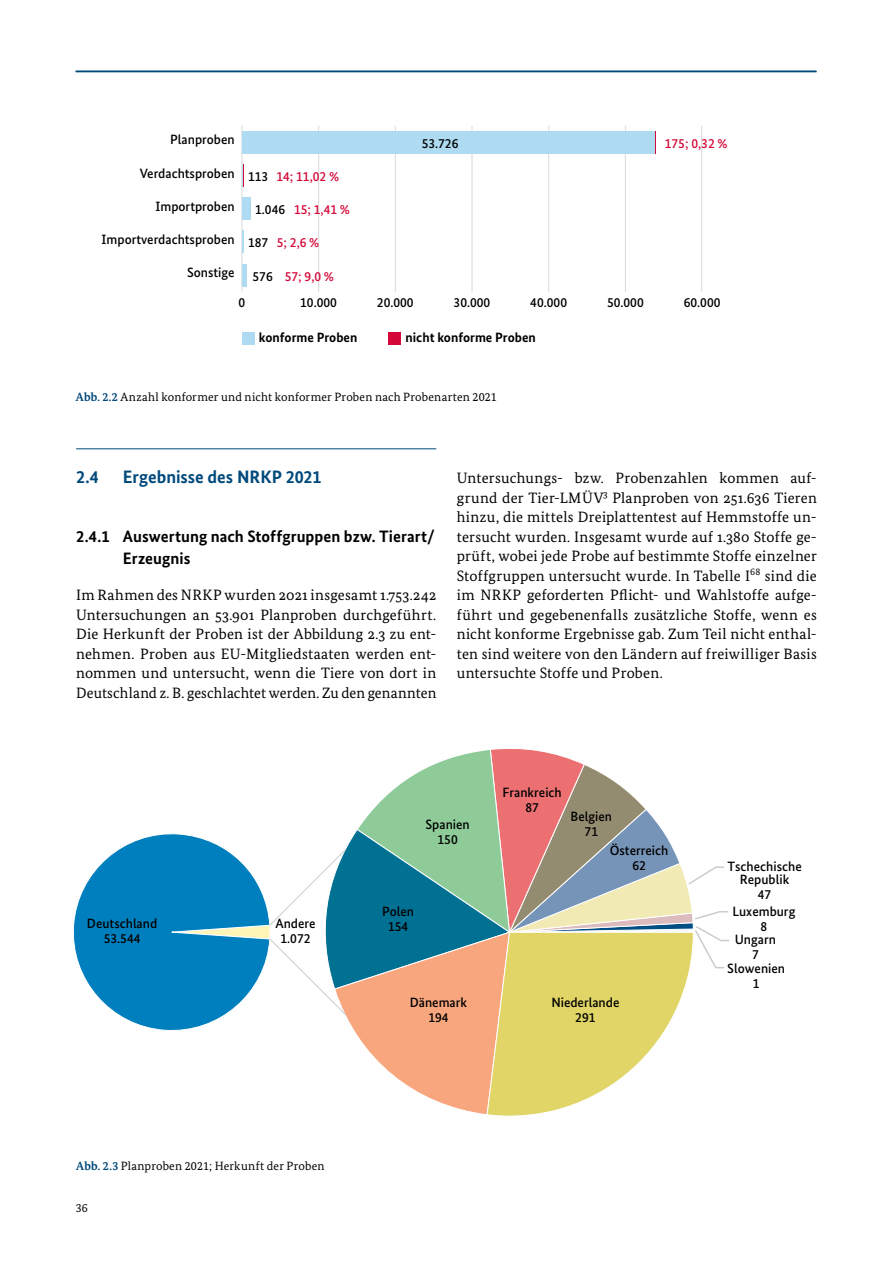
<style>
.page{position:relative;width:893px;height:1263px;background:#fff}
.page>*{position:absolute;margin:0;border:0;box-sizing:border-box;transform-origin:0 0}
.t1{font:700 18px "Bundes Sans";color:#00497b}
.t2{font:700 16.5px/22.5px "Bundes Sans";color:#000}
.t3{font:15px/19.5px "Bundes Serif";letter-spacing:.01em;color:#000;text-align:justify}
.t4{font:500 13.5px/15px "Bundes Sans";color:#000;text-align:center}
.t5{font:500 13.5px "Bundes Sans";color:#d40939}
.t6{font:700 13.5px "Bundes Sans";color:#000}
.t7{font:12px "Bundes Serif";letter-spacing:.015em;color:#000}
.s1{font-weight:700;color:#00497b}
</style>
<div class="page">
<hr style="left:76px;top:71px;width:740px;height:1px;background:#00497b">
<hr style="left:76px;top:449px;width:360px;height:1px;background:#00497b">
<svg style="left:73px;top:749px;width:657px;height:367px"></svg>
<div style="left:388px;top:332px;width:13px;height:12px;background:#d40939"></div>
<div style="left:242px;top:332px;width:13px;height:12px;background:#aedbf1"></div>
<hr style="left:318px;top:126px;width:1px;height:166px;background:#d9d9d9">
<hr style="left:395px;top:126px;width:1px;height:166px;background:#d9d9d9">
<hr style="left:472px;top:126px;width:1px;height:166px;background:#d9d9d9">
<hr style="left:548px;top:126px;width:1px;height:166px;background:#d9d9d9">
<hr style="left:625px;top:126px;width:1px;height:166px;background:#d9d9d9">
<hr style="left:701px;top:126px;width:1px;height:166px;background:#d9d9d9">
<hr style="left:242px;top:126px;width:1px;height:166px;background:#d9d9d9">
<hr style="left:654px;top:131px;width:2px;height:22px;background:#d40939">
<svg style="left:250px;top:198px;width:1px;height:22px"></svg>
<div style="left:242px;top:131px;width:412px;height:22px;background:#aedbf1"></div>
<svg style="left:242px;top:165px;width:2px;height:22px"></svg>
<div style="left:242px;top:198px;width:8px;height:22px;background:#aedbf1"></div>
<hr style="left:242px;top:231px;width:2px;height:22px;background:#aedbf1">
<div style="left:242px;top:264px;width:5px;height:22px;background:#aedbf1"></div>
<p class="t4" style="left:170px;top:132px;width:66px">Planproben</p>
<p class="t4" style="left:140px;top:165px;width:96px">Verdachtsproben</p>
<p class="t4" style="left:156px;top:198px;width:81px">Importproben</p>
<p class="t4" style="left:102px;top:232px;width:135px">Importverdachtsproben</p>
<p class="t4" style="left:187px;top:265px;width:49px">Sonstige</p>
<p class="t5" style="left:276px;top:168px;width:64px">14; 11,02 %</p>
<p class="t5" style="left:294px;top:201px;width:58px">15; 1,41 %</p>
<p class="t5" style="left:277px;top:235px;width:44px">5; 2,6 %</p>
<p class="t5" style="left:285px;top:268px;width:51px">57; 9,0 %</p>
<p class="t4" style="left:248px;top:169px;width:22px">113</p>
<p class="t4" style="left:255px;top:202px;width:32px">1.046</p>
<p class="t4" style="left:248px;top:235px;width:22px">187</p>
<p class="t4" style="left:253px;top:268px;width:22px">576</p>
<p class="t4" style="left:422px;top:136px;width:38px">53.726</p>
<p class="t5" style="left:665px;top:135px;width:64px">175; 0,32 %</p>
<p class="t4" style="left:239px;top:295px;width:8px">0</p>
<p class="t4" style="left:300px;top:295px;width:38px">10.000</p>
<p class="t4" style="left:377px;top:295px;width:38px">20.000</p>
<p class="t4" style="left:454px;top:295px;width:38px">30.000</p>
<p class="t4" style="left:530px;top:295px;width:38px">40.000</p>
<p class="t4" style="left:607px;top:295px;width:38px">50.000</p>
<p class="t4" style="left:684px;top:295px;width:38px">60.000</p>
<p class="t6" style="left:259px;top:329px;width:100px">konforme Proben</p>
<p class="t6" style="left:405px;top:329px;width:132px">nicht konforme Proben</p>
<p class="t7" style="left:76px;top:389px;width:423px"><span class="s1">Abb. 2.2</span> Anzahl konformer und nicht konformer Proben nach Probenarten 2021</p>
<h2 class="t1" style="left:76px;top:466px;width:24px">2.4</h2>
<h2 class="t1" style="left:123px;top:466px;width:200px">Ergebnisse des NRKP 2021</h2>
<h3 class="t2" style="left:123px;top:524px;width:313px;text-indent:-47px">2.4.1 Auswertung nach Stoffgruppen bzw. Tierart/<br>Erzeugnis</h3>
<p class="t3" style="left:76px;top:585px;width:362px">Im Rahmen des NRKP wurden 2021 insgesamt 1.753.242<br>Untersuchungen an 53.901 Planproben durchgeführt.<br>Die Herkunft der Proben ist der Abbildung 2.3 zu ent&shy;nehmen. Proben aus EU-Mitgliedstaaten werden ent&shy;nommen und untersucht, wenn die Tiere von dort in Deutschland z. B. geschlachtet werden. Zu den genannten</p>
<p class="t3" style="left:457px;top:468px;width:362px">Untersuchungs- bzw. Probenzahlen kommen auf&shy;grund der Tier-LMÜV<sup>3</sup> Planproben von 251.636 Tieren hinzu, die mittels Dreiplattentest auf Hemmstoffe un&shy;tersucht wurden. Insgesamt wurde auf 1.380 Stoffe ge&shy;prüft, wobei jede Probe auf bestimmte Stoffe einzelner Stoffgruppen untersucht wurde. In Tabelle I<sup>68</sup> sind die im NRKP geforderten Pflicht- und Wahlstoffe aufge&shy;führt und gegebenenfalls zusätzliche Stoffe, wenn es nicht konforme Ergebnisse gab. Zum Teil nicht enthal&shy;ten sind weitere von den Ländern auf freiwilliger Basis untersuchte Stoffe und Proben.</p>
<p class="t4" style="left:87px;top:916px;width:72px">Deutschland<br>53.544</p>
<p class="t4" style="left:425px;top:816px;width:46px">Spanien<br>150</p>
<p class="t4" style="left:382px;top:904px;width:34px">Polen</p>
<p class="t4" style="left:275px;top:916px;width:42px">Andere</p>
<p class="t4" style="left:388px;top:919px;width:22px">154</p>
<p class="t4" style="left:280px;top:931px;width:32px">1.072</p>
<p class="t4" style="left:410px;top:995px;width:59px">Dänemark<br>194</p>
<p class="t4" style="left:503px;top:784px;width:61px">Frankreich<br>87</p>
<p class="t4" style="left:571px;top:809px;width:43px">Belgien<br>71</p>
<p class="t4" style="left:610px;top:843px;width:60px">Österreich<br>62</p>
<p class="t4" style="left:551px;top:995px;width:70px">Niederlande<br>291</p>
<p class="t7" style="left:76px;top:1159px;width:250px"><span class="s1">Abb. 2.3</span> Planproben 2021; Herkunft der Proben</p>
<p class="t7" style="left:76px;top:1200px;width:14px">36</p>
<p class="t4" style="left:727px;top:859px;width:76px;line-height:13.5px">Tschechische<br>Republik</p>
<p class="t4" style="left:732px;top:886px;width:65px;line-height:16.4px">47<br>Luxemburg</p>
<p class="t4" style="left:735px;top:919px;width:43px;line-height:13.6px;text-align:left;text-indent:26px">8<br>Ungarn</p>
<p class="t4" style="left:727px;top:948px;width:59px;line-height:13.4px">7<br>Slowenien</p>
<p class="t4" style="left:753px;top:975px;width:8px">1</p>
</div>
